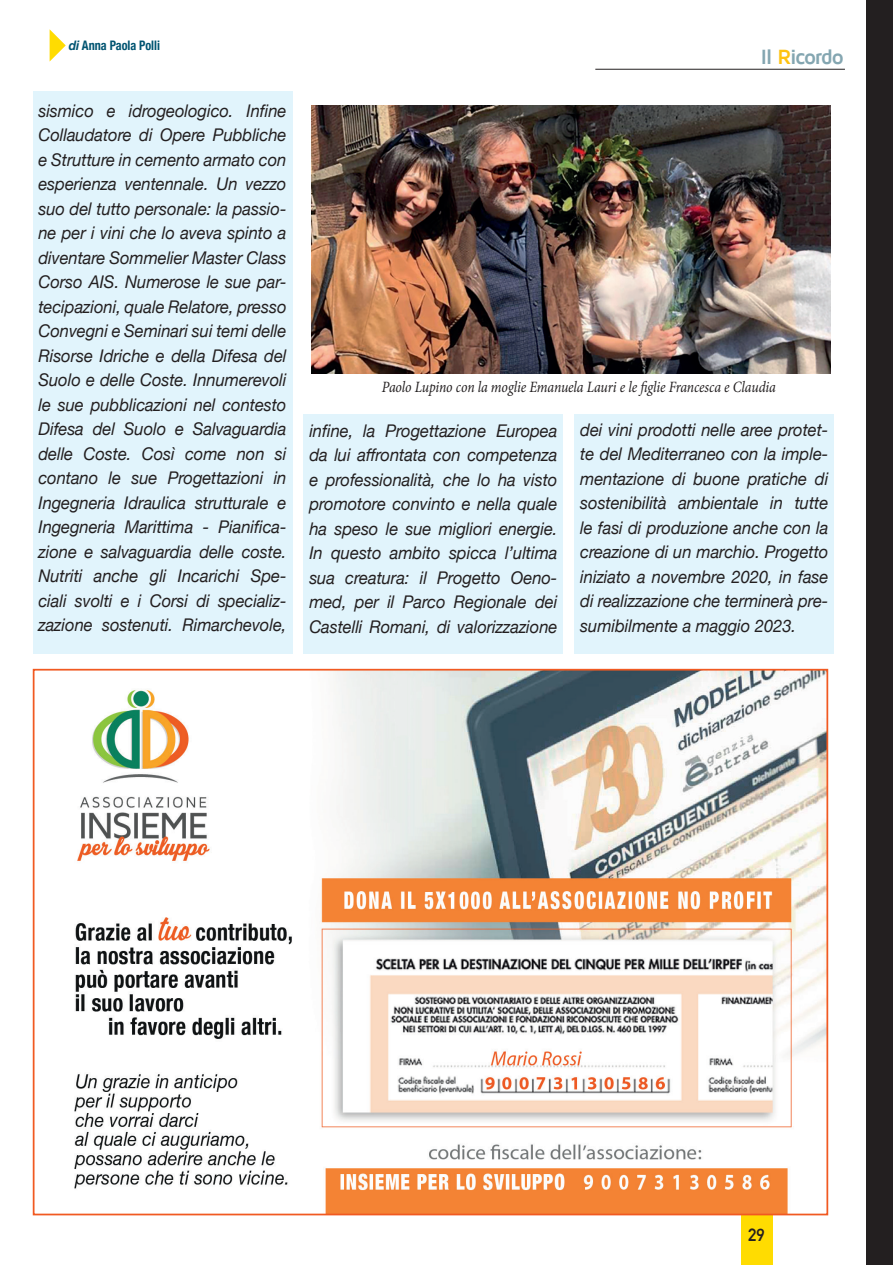
<style>
.page{position:relative;width:893px;height:1265px;background:#fff}
.page>*{position:absolute;margin:0;border:0;box-sizing:border-box;transform-origin:0 0}
.t1{font:700 21.18px "Maven Pro";letter-spacing:-.06em;color:#84a6b1}
.t2{font:italic 17.5px/24.5px "Helvetica Neue";letter-spacing:-.005em;color:#231f20;text-align:justify;scale:.95 1}
.t3{font:700 17.5px "DIN Alternate";color:#231f20}
.t4{font:italic 15.75px "Minion Pro";letter-spacing:-.005em;color:#231f20;scale:.87 1}
.t5{font:700 condensed 13.12px "Helvetica Neue";color:#005471;scale:.93 1}
.s1{font-style:italic;font-stretch:normal}
.s2{color:#fec210}
</style>
<div class="page">
<div style="left:33px;top:91px;width:259px;height:563px;background:#e1f4fc"></div>
<div style="left:304px;top:414px;width:259px;height:240px;background:#e1f4fc"></div>
<div style="left:575px;top:414px;width:259px;height:240px;background:#e1f4fc"></div>
<hr style="left:595px;top:69px;width:250px;height:1px;background:#231f20">
<div style="left:741px;top:1215px;width:31px;height:50px;background:#ffdc01"></div>
<div style="left:867px;top:0;width:26px;height:1265px;background:#231f20"></div>
<svg style="left:50px;top:29px;width:16px;height:32px"></svg>
<img style="left:312px;top:105px;width:519px;height:268px">
<img style="left:74px;top:672px;width:751px;height:540px">
<p class="t5" style="left:69px;top:34px;width:100px"><span class="s1">di</span> Anna Paola Polli</p>
<p class="t2" style="left:38px;top:99px;width:263px">sismico e idrogeologico. Infine Collaudatore di Opere Pubbliche e Strutture in cemento armato con esperienza ventennale. Un vezzo suo del tutto personale: la passio&shy;ne per i vini che lo aveva spinto a diventare Sommelier Master Class Corso AIS. Numerose le sue par&shy;tecipazioni, quale Relatore, presso Convegni e Seminari sui temi delle Risorse Idriche e della Difesa del Suolo e delle Coste. Innumerevoli le sue pubblicazioni nel contesto Difesa del Suolo e Salvaguardia delle Coste. Così come non si contano le sue Progettazioni in Ingegneria Idraulica strutturale e Ingegneria Marittima - Pianifica&shy;zione e salvaguardia delle coste.<br>Nutriti anche gli Incarichi Spe&shy;ciali svolti e i Corsi di specializ&shy;zazione sostenuti. Rimarchevole,</p>
<p class="t1" style="left:761px;top:45px;width:84px">Il <span class="s2">R</span>icordo</p>
<p class="t4" style="left:382px;top:376px;width:455px">Paolo Lupino con la moglie Emanuela Lauri e le figlie Francesca e Claudia</p>
<p class="t2" style="left:309px;top:419px;width:263px">infine, la Progettazione Europea da lui affrontata con competenza e professionalità, che lo ha visto promotore convinto e nella quale ha speso le sue migliori energie.<br>In questo ambito spicca l’ultima sua creatura: il Progetto Oeno&shy;med, per il Parco Regionale dei Castelli Romani, di valorizzazione</p>
<p class="t2" style="left:580px;top:418px;width:263px">dei vini prodotti nelle aree protet&shy;te del Mediterraneo con la imple&shy;mentazione di buone pratiche di sostenibilità ambientale in tutte le fasi di produzione anche con la creazione di un marchio. Progetto iniziato a novembre 2020, in fase di realizzazione che terminerà pre&shy;sumibilmente a maggio 2023.</p>
<p class="t3" style="left:748px;top:1222px;width:18px">29</p>
</div>
